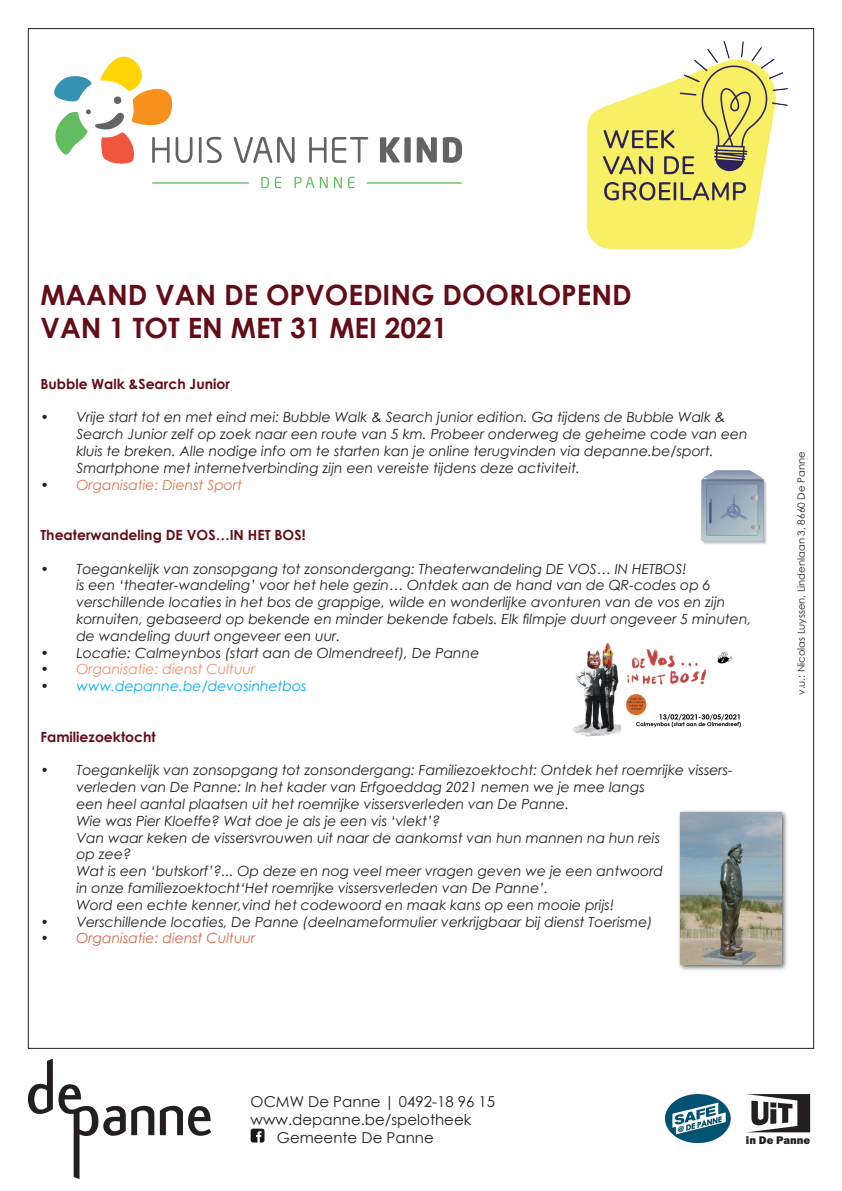
<style>
.page{position:relative;width:842px;height:1191px;background:#fff}
.page>*{position:absolute;margin:0;border:0;box-sizing:border-box;transform-origin:0 0}
.t1{font:700 28px/33.6px "Century Gothic";color:#640d19}
.t2{font:15px "Century Gothic";color:#231f20}
.t3{font:italic 14px/16.8px "Century Gothic";color:#231f20}
.t4{font:700 14px "Century Gothic";color:#640d19}
.t5{font:italic 14px "Century Gothic";color:#00aeef}
.t6{font:italic 14px "Century Gothic";color:#f68b63}
.t7{font:italic 14px "Century Gothic";color:#d36a4a}
.t8{font:italic 14px "Century Gothic";color:#dd754f}
.t9{font:800 11.4px "Franklin Gothic";color:#231f20}
.t10{font:10px "Century Gothic";color:#231f20}
.s1{color:#231f20}
</style>
<div class="page">
<svg style="left:251px;top:1128px;width:13px;height:14px"></svg>
<img style="left:28px;top:1059px;width:183px;height:119px">
<svg style="left:747px;top:1094px;width:63px;height:38px"></svg>
<img style="left:701px;top:470px;width:66px;height:74px">
<svg style="left:54px;top:57px;width:408px;height:107px"></svg>
<hr style="left:153px;top:182px;width:95px;height:2px;background:#63bd60">
<hr style="left:367px;top:182px;width:94px;height:2px;background:#63bd60">
<svg style="left:261px;top:177px;width:8px;height:11px"></svg>
<svg style="left:275px;top:177px;width:6px;height:11px"></svg>
<svg style="left:295px;top:177px;width:19px;height:11px"></svg>
<svg style="left:320px;top:177px;width:8px;height:11px"></svg>
<svg style="left:334px;top:177px;width:8px;height:11px"></svg>
<svg style="left:348px;top:177px;width:6px;height:11px"></svg>
<img style="left:666px;top:1094px;width:64px;height:48px">
<img style="left:572px;top:642px;width:169px;height:95px">
<div style="left:677px;top:809px;width:111px;height:162px;background:#231f20;opacity:.75"></div>
<img style="left:680px;top:812px;width:102px;height:152px">
<img style="left:567px;top:28px;width:240px;height:221px">
<h1 class="t1" style="left:40px;top:276px;width:593px">MAAND VAN DE OPVOEDING DOORLOPEND<br>VAN 1 TOT EN MET 31 MEI 2021</h1>
<p class="t4" style="left:40px;top:373px;width:191px">Bubble Walk &amp;Search Junior</p>
<p class="t3" style="left:76px;top:409px;width:673px;text-indent:-36px">• Vrije start tot en met eind mei: Bubble Walk &amp; Search junior edition. Ga tijdens de Bubble Walk &amp; Search Junior zelf op zoek naar een route van 5 km. Probeer onderweg de geheime code van een kluis te breken. Alle nodige info om te starten kan je online terugvinden via depanne.be/sport.<br>Smartphone met internetverbinding zijn een vereiste tijdens deze activiteit.</p>
<p class="t8" style="left:40px;top:475px;width:203px"><span class="s1">•</span> Organisatie: Dienst Sport</p>
<p class="t4" style="left:40px;top:524px;width:267px">Theaterwandeling DE VOS…IN HET BOS!</p>
<p class="t3" style="left:76px;top:560px;width:677px;text-indent:-36px">• Toegankelijk van zonsopgang tot zonsondergang: Theaterwandeling DE VOS… IN HETBOS!<br>is een ‘theater-wandeling’ voor het hele gezin… Ontdek aan de hand van de QR-codes op 6 verschillende locaties in het bos de grappige, wilde en wonderlijke avonturen van de vos en zijn kornuiten, gebaseerd op bekende en minder bekende fabels. Elk filmpje duurt ongeveer 5 minuten, de wandeling duurt ongeveer een uur.</p>
<p class="t3" style="left:40px;top:644px;width:441px">• Locatie: Calmeynbos (start aan de Olmendreef), De Panne</p>
<p class="t6" style="left:40px;top:659px;width:216px"><span class="s1">•</span> Organisatie: dienst Cultuur</p>
<p class="t5" style="left:40px;top:676px;width:268px"><span class="s1">•</span> www.depanne.be/devosinhetbos</p>
<p class="t4" style="left:40px;top:726px;width:117px">Familiezoektocht</p>
<p class="t3" style="left:76px;top:761px;width:658px;text-indent:-36px">• Toegankelijk van zonsopgang tot zonsondergang: Familiezoektocht: Ontdek het roemrijke vissers&shy;verleden van De Panne: In het kader van Erfgoeddag 2021 nemen we je mee langs<br>een heel aantal plaatsen uit het roemrijke vissersverleden van De Panne.<br>Wie was Pier Kloeffe? Wat doe je als je een vis ‘vlekt’?<br>Van waar keken de vissersvrouwen uit naar de aankomst van hun mannen na hun reis<br>op zee?<br>Wat is een ‘butskorf’?... Op deze en nog veel meer vragen geven we je een antwoord<br>in onze familiezoektocht‘Het roemrijke vissersverleden van De Panne’.<br>Word een echte kenner,vind het codewoord en maak kans op een mooie prijs!</p>
<p class="t3" style="left:40px;top:913px;width:614px">• Verschillende locaties, De Panne (deelnameformulier verkrijgbaar bij dienst Toerisme)</p>
<p class="t7" style="left:40px;top:928px;width:216px"><span class="s1">•</span> Organisatie: dienst Cultuur</p>
<p class="t10" style="left:794px;top:695px;width:245px;rotate:-90deg">v.u.: Nicolas Luyssen, Lindenlaan 3, 8660 De Panne</p>
<p class="t2" style="left:251px;top:1090px;width:246px">OCMW De Panne | 0492-18 96 15</p>
<p class="t2" style="left:251px;top:1108px;width:222px">www.depanne.be/spelotheek</p>
<p class="t2" style="left:277px;top:1126px;width:158px">Gemeente De Panne</p>
<p class="t9" style="left:746px;top:1132px;width:66px">in De Panne</p>
</div>
